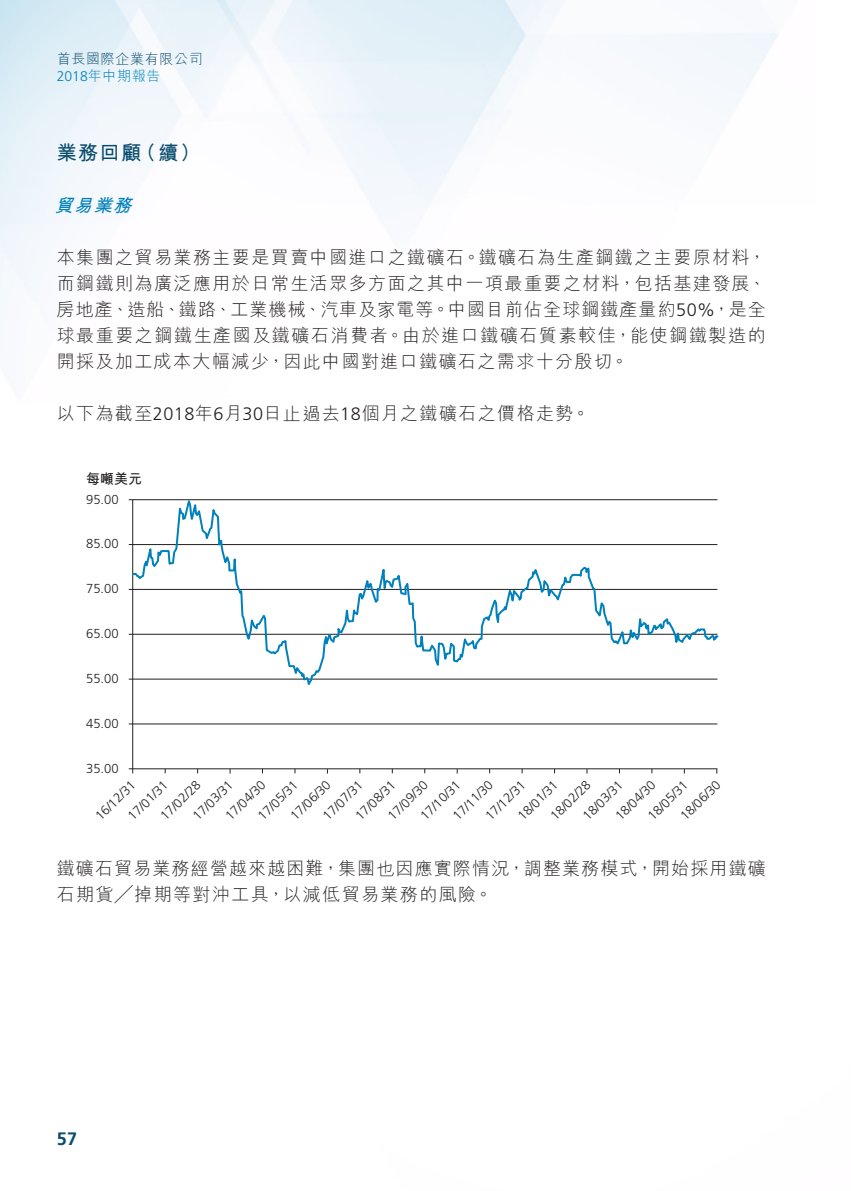
<style>
.page{position:relative;width:851px;height:1191px;background:#fff}
.page>*{position:absolute;margin:0;border:0;box-sizing:border-box;transform-origin:0 0}
.Heading_1{font:700 20px "M Hei HK";color:#094c6c}
.Body_Text{font:300 18px/26px "M Hei HK";letter-spacing:.08em;color:#231f20;text-align:justify}
.Heading_3{font:italic 700 18px "M Hei HK";color:#0081bb}
.t1{font:700 18px "Frutiger LT Std";color:#094c6c}
.t2{font:300 14px/16px "M Hei HK";letter-spacing:.05em;color:#094c6c}
.t3{font:700 14px "M Hei HK";color:#231f20}
.t4{font:300 13px "Frutiger LT Std";color:#231f20}
.s1{font-family:"Frutiger LT Std";color:#0081bb}
.s2{color:#0081bb}
.s3{font-family:"Frutiger LT Std"}
</style>
<div class="page">
<img style="left:0;top:0;width:778px;height:774px">
<hr style="left:129px;top:499px;width:588px;height:1px;background:#231f20">
<hr style="left:129px;top:544px;width:588px;height:1px;background:#231f20">
<hr style="left:129px;top:589px;width:588px;height:1px;background:#231f20">
<hr style="left:129px;top:634px;width:588px;height:1px;background:#231f20">
<hr style="left:129px;top:678px;width:588px;height:1px;background:#231f20">
<hr style="left:129px;top:768px;width:588px;height:1px;background:#231f20">
<hr style="left:129px;top:723px;width:588px;height:1px;background:#231f20">
<hr style="left:132px;top:500px;width:1px;height:273px;background:#231f20">
<svg style="left:131px;top:493px;width:588px;height:197px"></svg>
<p class="t2" style="left:57px;top:51px;width:148px">首長國際企業有限公司<br><span class="s1">2018</span><span class="s2">年中期報告</span></p>
<p class="Heading_1" style="left:57px;top:138px;width:86px">業務回顧</p>
<p class="Heading_3" style="left:55px;top:192px;width:84px">貿易業務</p>
<p class="Body_Text" style="left:57px;top:244px;width:710px">本集團之貿易業務主要是買賣中國進口之鐵礦石。鐵礦石為生產鋼鐵之主要原材料，而鋼鐵則為廣泛應用於日常生活眾多方面之其中一項最重要之材料，包括基建發展、房地產、造船、鐵路、工業機械、汽車及家電等。中國目前佔全球鋼鐵產量約<span class="s3">50%</span>，是全球最重要之鋼鐵生產國及鐵礦石消費者。由於進口鐵礦石質素較佳，能使鋼鐵製造的開採及加工成本大幅減少，因此中國對進口鐵礦石之需求十分殷切。</p>
<p class="Body_Text" style="left:57px;top:400px;width:534px">以下為截至<span class="s3">2018</span>年 月<span class="s3">6 30</span>日止過去<span class="s3">18</span>個月之鐵礦石之價格走勢。</p>
<p class="Heading_1" style="left:136px;top:138px;width:66px">（續(</p>
<p class="t3" style="left:86px;top:468px;width:57px">每噸美元</p>
<p class="t4" style="left:86px;top:492px;width:34px">95.00</p>
<p class="t4" style="left:86px;top:536px;width:34px">85.00</p>
<p class="t4" style="left:86px;top:581px;width:34px">75.00</p>
<p class="t4" style="left:86px;top:626px;width:34px">65.00</p>
<p class="t4" style="left:86px;top:671px;width:34px">55.00</p>
<p class="t4" style="left:86px;top:716px;width:34px">45.00</p>
<p class="t4" style="left:86px;top:761px;width:34px">35.00</p>
<p class="t4" style="left:92px;top:813px;width:52px;rotate:-45deg">16/12/31</p>
<p class="t4" style="left:157px;top:813px;width:52px;rotate:-45deg">17/02/28</p>
<p class="t4" style="left:547px;top:813px;width:52px;rotate:-45deg">18/02/28</p>
<p class="t4" style="left:222px;top:813px;width:52px;rotate:-45deg">17/04/30</p>
<p class="t4" style="left:287px;top:813px;width:52px;rotate:-45deg">17/06/30</p>
<p class="t4" style="left:385px;top:813px;width:52px;rotate:-45deg">17/09/30</p>
<p class="t4" style="left:450px;top:813px;width:52px;rotate:-45deg">17/11/30</p>
<p class="t4" style="left:612px;top:813px;width:52px;rotate:-45deg">18/04/30</p>
<p class="t4" style="left:677px;top:813px;width:52px;rotate:-45deg">18/06/30</p>
<p class="t4" style="left:125px;top:813px;width:52px;rotate:-45deg">17/01/31</p>
<p class="t4" style="left:190px;top:813px;width:52px;rotate:-45deg">17/03/31</p>
<p class="t4" style="left:255px;top:813px;width:52px;rotate:-45deg">17/05/31</p>
<p class="t4" style="left:320px;top:813px;width:52px;rotate:-45deg">17/07/31</p>
<p class="t4" style="left:352px;top:813px;width:52px;rotate:-45deg">17/08/31</p>
<p class="t4" style="left:417px;top:813px;width:52px;rotate:-45deg">17/10/31</p>
<p class="t4" style="left:482px;top:813px;width:52px;rotate:-45deg">17/12/31</p>
<p class="t4" style="left:515px;top:813px;width:52px;rotate:-45deg">18/01/31</p>
<p class="t4" style="left:580px;top:813px;width:52px;rotate:-45deg">18/03/31</p>
<p class="t4" style="left:644px;top:813px;width:52px;rotate:-45deg">18/05/31</p>
<p class="Body_Text" style="left:57px;top:855px;width:710px">鐵礦石貿易業務經營越來越困難，集團也因應實際情況，調整業務模式，開始採用鐵礦石期貨╱掉期等對沖工具，以減低貿易業務的風險。</p>
<p class="t1" style="left:57px;top:1127px;width:22px">57</p>
</div>
